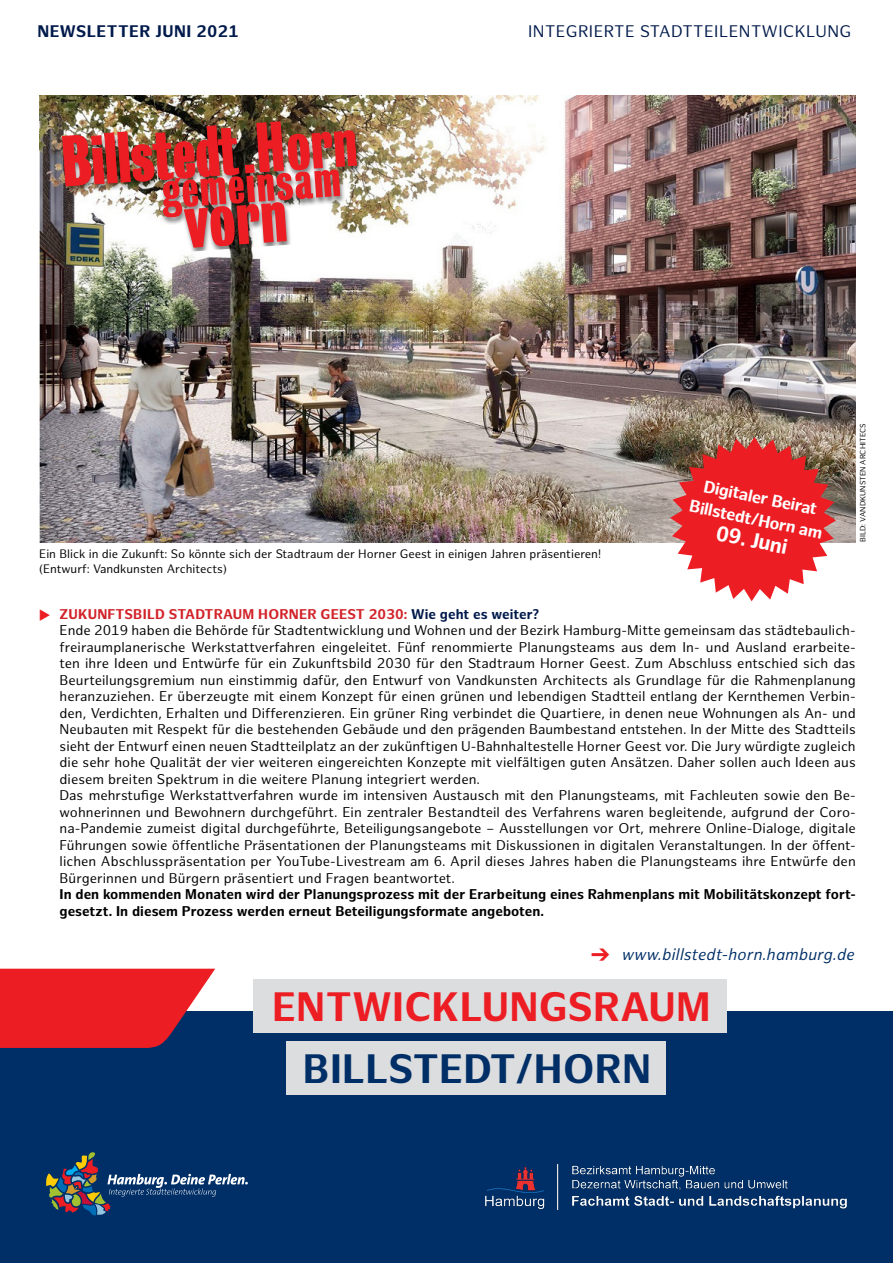
<style>
.page{position:relative;width:893px;height:1263px;background:#fff}
.page>*{position:absolute;margin:0;border:0;box-sizing:border-box;transform-origin:0 0}
.t1{font:700 40.05px "Hamburg Sans";letter-spacing:.01em;color:#ed1d24}
.t2{font:700 40.05px "Hamburg Sans";letter-spacing:.01em;color:#002f67}
.t3{font:700 21px "Hamburg Sans";color:#fff}
.t4{font:700 16.8px/22.4px "Hamburg Sans";color:#fff;text-align:center}
.t5{font:italic 16.5px "Hamburg Sans";letter-spacing:.02em;color:#002f67}
.t6{font:16.35px "Hamburg Sans";letter-spacing:.03em;color:#001a4b}
.t7{font:700 16.35px "Hamburg Sans";letter-spacing:.03em;color:#001a4b}
.t8{font:13.8px/16.5px "Hamburg Sans";letter-spacing:.005em;color:#000}
.t9{font:700 13.8px/16.5px "Hamburg Sans";letter-spacing:.005em;color:#000}
.t10{font:12px/15px "Hamburg Sans";color:#000}
.t11{font:7.5px "Hamburg Sans";color:#000}
.s1{font-weight:700;color:#d2232a}
.s2{font-weight:700;color:#001a4b}
.s3{color:#ed1d24}
</style>
<div class="page">
<div style="left:0;top:1011px;width:893px;height:252px;background:#002f67"></div>
<svg style="left:0;top:969px;width:215px;height:79px;background:#d72631"></svg>
<svg style="left:46px;top:1152px;width:202px;height:63px"></svg>
<div style="left:253px;top:979px;width:474px;height:54px;background:#dcddde"></div>
<div style="left:286px;top:1041px;width:379px;height:54px;background:#dcddde"></div>
<img style="left:485px;top:1164px;width:362px;height:46px">
<img style="left:39px;top:96px;width:817px;height:446px">
<svg style="left:670px;top:437px;width:166px;height:164px;background:#dd4f50"></svg>
<div style="left:61px;top:121px;width:302px;height:135px;background:#000;opacity:.5"></div>
<img style="left:62px;top:121px;width:295px;height:127px">
<p class="t7" style="left:37px;top:22px;width:203px">NEWSLETTER JUNI 2021</p>
<p class="t6" style="left:528px;top:22px;width:325px">INTEGRIERTE STADTTEILENTWICKLUNG</p>
<p class="t10" style="left:39px;top:547px;width:563px">Ein Blick in die Zukunft: So könnte sich der Stadtraum der Horner Geest in einigen Jahren präsentieren! (Entwurf: Vandkunsten Architects)</p>
<p class="t4" style="left:697px;top:473px;width:137px;rotate:12deg">Digitaler Beirat<br>Billstedt/Horn am</p>
<h2 class="t3" style="left:719px;top:520px;width:74px;rotate:12deg">09. Juni</h2>
<p class="t11" style="left:858px;top:542px;width:120px;rotate:-90deg">BILD: VANDKUNSTEN ARCHITECS</p>
<p class="t8" style="left:60px;top:606px;width:798px"><span class="s1">ZUKUNFTSBILD STADTRAUM HORNER GEEST 2030:</span> <span class="s2">Wie geht es weiter?<br></span>Ende 2019 haben die Behörde für Stadtentwicklung und Wohnen und der Bezirk Hamburg-Mitte gemeinsam das städtebaulich&shy;freiraumplanerische Werkstattverfahren eingeleitet. Fünf renommierte Planungsteams aus dem In- und Ausland erarbeite&shy;ten ihre Ideen und Entwürfe für ein Zukunftsbild 2030 für den Stadtraum Horner Geest. Zum Abschluss entschied sich das Beurteilungsgremium nun einstimmig dafür, den Entwurf von Vandkunsten Architects als Grundlage für die Rahmenplanung heranzuziehen. Er überzeugte mit einem Konzept für einen grünen und lebendigen Stadtteil entlang der Kernthemen Verbin&shy;den, Verdichten, Erhalten und Differenzieren. Ein grüner Ring verbindet die Quartiere, in denen neue Wohnungen als An- und Neubauten mit Respekt für die bestehenden Gebäude und den prägenden Baumbestand entstehen. In der Mitte des Stadtteils sieht der Entwurf einen neuen Stadtteilplatz an der zukünftigen U-Bahnhaltestelle Horner Geest vor. Die Jury würdigte zugleich die sehr hohe Qualität der vier weiteren eingereichten Konzepte mit vielfältigen guten Ansätzen. Daher sollen auch Ideen aus diesem breiten Spektrum in die weitere Planung integriert werden.<br>Das mehrstufige Werkstattverfahren wurde im intensiven Austausch mit den Planungsteams, mit Fachleuten sowie den Be&shy;wohnerinnen und Bewohnern durchgeführt. Ein zentraler Bestandteil des Verfahrens waren begleitende, aufgrund der Coro&shy;na-Pandemie zumeist digital durchgeführte, Beteiligungsangebote – Ausstellungen vor Ort, mehrere Online-Dialoge, digitale Führungen sowie öffentliche Präsentationen der Planungsteams mit Diskussionen in digitalen Veranstaltungen. In der öffent&shy;lichen Abschlusspräsentation per YouTube-Livestream am 6. April dieses Jahres haben die Planungsteams ihre Entwürfe den Bürgerinnen und Bürgern präsentiert und Fragen beantwortet.</p>
<p class="t9" style="left:60px;top:887px;width:798px">In den kommenden Monaten wird der Planungsprozess mit der Erarbeitung eines Rahmenplans mit Mobilitätskonzept fort&shy;gesetzt. In diesem Prozess werden erneut Beteiligungsformate angeboten.</p>
<p class="t5" style="left:591px;top:945px;width:265px"><span class="s3">➔</span> www.billstedt-horn.hamburg.de</p>
<h1 class="t1" style="left:272px;top:983px;width:440px">ENTWICKLUNGSRAUM</h1>
<h1 class="t2" style="left:303px;top:1045px;width:350px">BILLSTEDT/HORN</h1>
</div>
